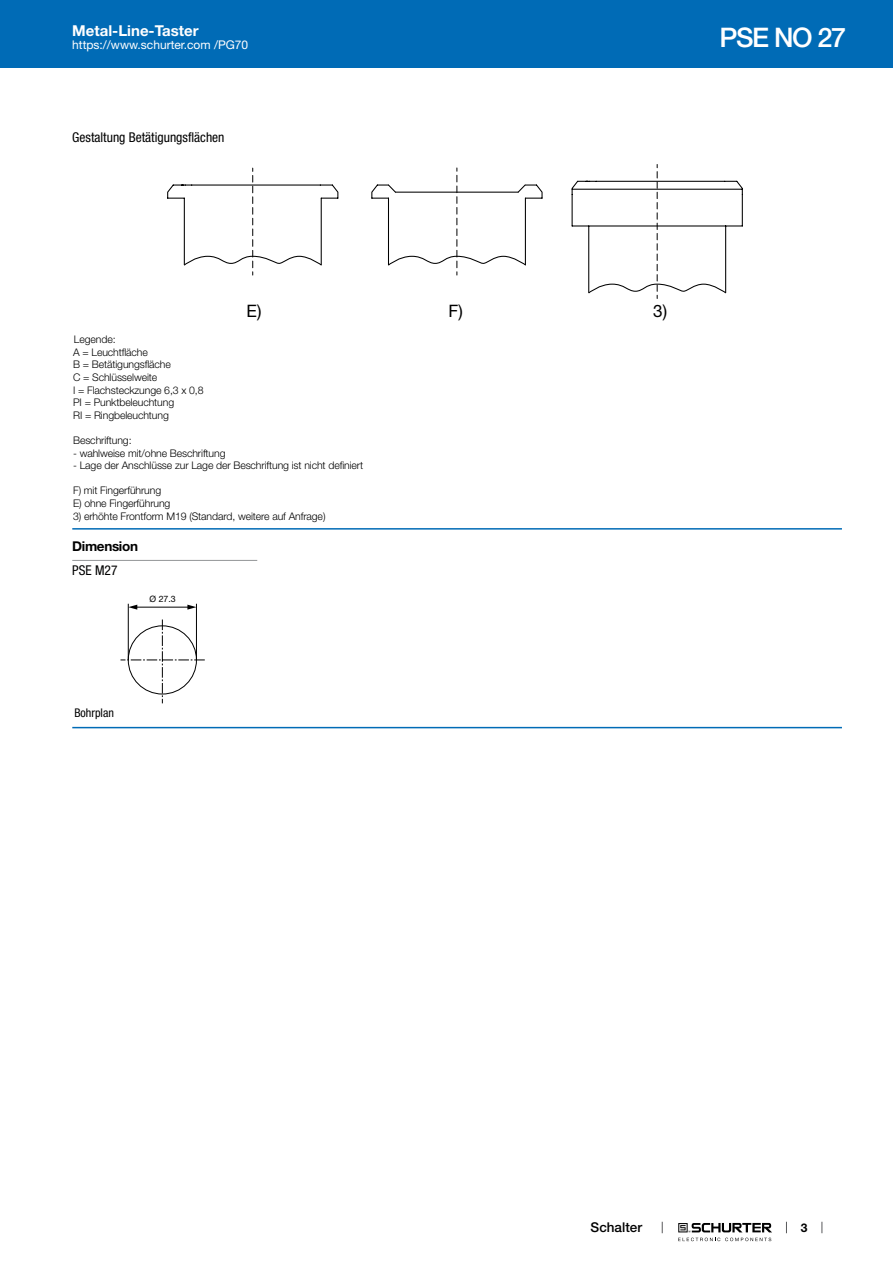
<style>
.page{position:relative;width:893px;height:1263px;background:#fff}
.page>*{position:absolute;margin:0;border:0;box-sizing:border-box;transform-origin:0 0}
.t1{font:500 27px "Helvetica Neue LT";letter-spacing:-.05em;color:#fff}
.t2{font:17.1px "Helvetica Neue LT";color:#000}
.t3{font:700 15px "Helvetica Neue LT";color:#fff}
.t4{font:condensed 13.5px "Helvetica Neue LT";color:#000}
.t5{font:700 13.5px "Helvetica Neue LT";letter-spacing:-.025em;color:#000}
.t6{font:500 13.5px "Helvetica Neue LT";color:#000}
.t7{font:12px "Helvetica Neue LT";color:#fff}
.t8{font:condensed 12px "Helvetica Neue LT";color:#000}
.t9{font:700 12px "Helvetica Neue LT";color:#000}
.t10{font:300 10.5px/12.6px "Helvetica Neue LT";letter-spacing:-.01em;color:#000}
.t11{font:8.85px "Helvetica Neue LT";color:#000}
</style>
<div class="page">
<svg style="left:678px;top:1223px;width:94px;height:18px"></svg>
<div style="left:0;top:0;width:893px;height:68px;background:#006bb6"></div>
<svg style="left:571px;top:164px;width:172px;height:134px"></svg>
<svg style="left:371px;top:168px;width:172px;height:107px"></svg>
<svg style="left:167px;top:168px;width:172px;height:107px"></svg>
<hr style="left:72px;top:528px;width:770px;height:2px;background:#006bb6">
<hr style="left:72px;top:560px;width:185px;height:1px;background:#939598">
<hr style="left:196px;top:604px;width:1px;height:56px;background:#000">
<hr style="left:132px;top:607px;width:60px;height:1px;background:#000">
<hr style="left:128px;top:604px;width:1px;height:56px;background:#000">
<svg style="left:187px;top:605px;width:9px;height:5px"></svg>
<svg style="left:128px;top:605px;width:9px;height:5px"></svg>
<svg style="left:121px;top:619px;width:84px;height:84px"></svg>
<hr style="left:72px;top:727px;width:770px;height:1px;background:#006bb6">
<h3 class="t3" style="left:72px;top:21px;width:128px">Metal-Line-Taster</h3>
<p class="t7" style="left:72px;top:38px;width:178px">https://www.schurter.com /PG70</p>
<p class="t4" style="left:72px;top:130px;width:154px">Gestaltung Betätigungsflächen</p>
<h1 class="t1" style="left:719px;top:21px;width:128px">PSE NO 27</h1>
<h2 class="t2" style="left:247px;top:300px;width:16px">E)</h2>
<h2 class="t2" style="left:449px;top:300px;width:16px">F)</h2>
<h2 class="t2" style="left:653px;top:300px;width:15px">3)</h2>
<p class="t10" style="left:73px;top:333px;width:132px">Legende:<br>A = Leuchtfläche<br>B = Betätigungsfläche<br>C = Schlüsselweite<br>I = Flachsteckzunge 6,3 x 0,8<br>PI = Punktbeleuchtung<br>RI = Ringbeleuchtung</p>
<p class="t10" style="left:73px;top:434px;width:60px">Beschriftung:</p>
<p class="t10" style="left:73px;top:446px;width:154px">- wahlweise mit/ohne Beschriftung</p>
<p class="t10" style="left:73px;top:459px;width:292px">- Lage der Anschlüsse zur Lage der Beschriftung ist nicht definiert</p>
<p class="t10" style="left:73px;top:484px;width:99px">F) mit Fingerführung<br>E) ohne Fingerführung</p>
<p class="t10" style="left:73px;top:509px;width:254px">3) erhöhte Frontform M19 (Standard, weitere auf Anfrage)</p>
<p class="t5" style="left:72px;top:538px;width:67px">Dimension</p>
<p class="t4" style="left:72px;top:562px;width:47px">PSE M27</p>
<p class="t11" style="left:150px;top:594px;width:28px">Ø 27.3</p>
<p class="t8" style="left:74px;top:706px;width:41px">Bohrplan</p>
<p class="t6" style="left:591px;top:1219px;width:53px">Schalter</p>
<p class="t9" style="left:801px;top:1220px;width:8px">3</p>
</div>
